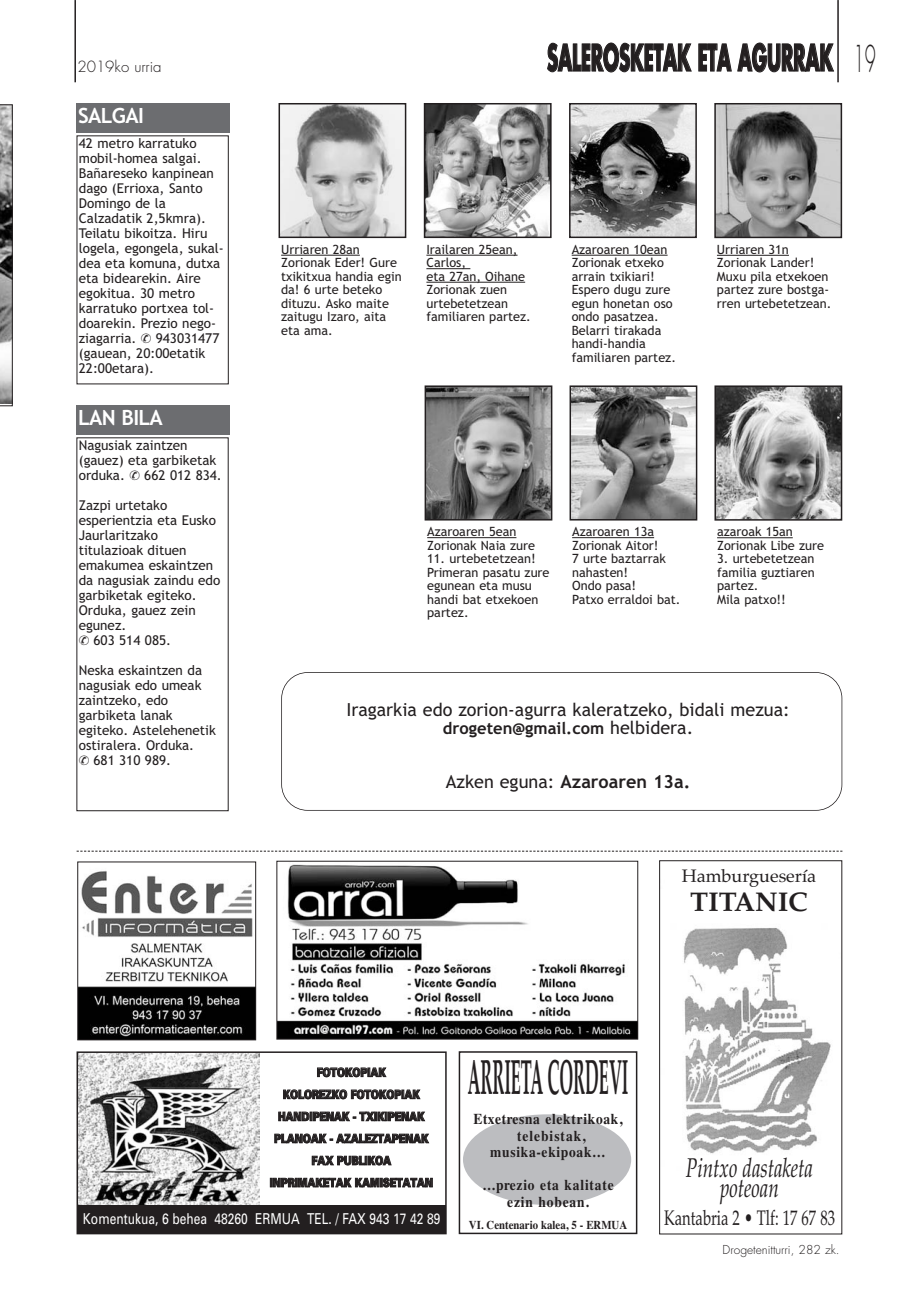
<style>
.page{position:relative;width:919px;height:1289px;background:#fff}
.page>*{position:absolute;margin:0;border:0;box-sizing:border-box;transform-origin:0 0}
.t1{font:700 49.5px "Palatino";color:#231f20;scale:.33 1}
.t2{font:700 36px "Futura";color:#231f20;scale:.5 1}
.t3{font:italic 27px/19.5px "Palatino";color:#231f20;text-align:center;scale:.7 1}
.t4{font:700 27px "Palatino";color:#231f20}
.t5{font:21px "Palatino";color:#231f20;scale:.7 1}
.t6{font:700 21px "Trebuchet MS";letter-spacing:-.03em;color:#fff}
.t7{font:18px "Trebuchet MS";color:#231f20}
.t8{font:700 18px "Trebuchet MS";color:#231f20}
.t9{font:18px "Palatino";color:#231f20}
.t10{font:700 16.5px "Trebuchet MS";color:#231f20}
.t11{font:700 15px/16.5px "Times";letter-spacing:.05em;color:#231f20;text-align:center;scale:.9 1}
.t12{font:15px "Univers";color:#fff;scale:.8 1}
.t13{font:300 15px "Futura";color:#231f20}
.t14{font:13.5px/15px "Trebuchet MS";color:#231f20}
.t15{font:12.75px/13.5px "Trebuchet MS";color:#231f20}
.t16{font:900 12px/22px "Univers";color:#231f20;text-align:center;scale:.8 1}
.t17{font:700 12px "Times";color:#231f20;scale:.9 1}
.t18{font:300 12px "Futura";color:#231f20}
.s1{font-weight:300}
.s2{font-weight:400;font-size:18px}
.s3{font-weight:400}
</style>
<div class="page">
<hr style="left:74px;top:1px;width:2px;height:81px;background:#231f20">
<hr style="left:837px;top:1px;width:1px;height:81px;background:#231f20">
<img style="left:683px;top:928px;width:148px;height:226px">
<div style="left:659px;top:860px;width:183px;height:374px;border:1px solid #231f20"></div>
<svg style="left:0;top:105px;width:12px;height:301px;background:#8e8e8e"></svg>
<img style="left:79px;top:1054px;width:181px;height:151px">
<div style="left:76px;top:1051px;width:370px;height:183px;border:2px solid #231f20"></div>
<div style="left:77px;top:1205px;width:369px;height:28px;background:#231f20"></div>
<img style="left:278px;top:864px;width:358px;height:173px">
<div style="left:276px;top:860px;width:362px;height:179px;border:1px solid #231f20"></div>
<svg style="left:77px;top:850px;width:765px;height:1px"></svg>
<img style="left:79px;top:870px;width:175px;height:168px">
<div style="left:77px;top:861px;width:179px;height:179px;border:1px solid #231f20"></div>
<div style="left:458px;top:1051px;width:179px;height:183px;border:2px solid #231f20"></div>
<div style="left:463px;top:1114px;width:168px;height:90px;background:#bcbdc0;border-radius:50%"></div>
<img style="left:717px;top:106px;width:122px;height:129px">
<div style="left:714px;top:103px;width:128px;height:135px;border:2px solid #231f20"></div>
<hr style="left:716px;top:255px;width:72px;height:1px;background:#231f20">
<img style="left:427px;top:106px;width:121px;height:129px">
<div style="left:424px;top:103px;width:127px;height:135px;border:2px solid #231f20"></div>
<hr style="left:426px;top:255px;width:91px;height:1px;background:#231f20">
<hr style="left:426px;top:268px;width:44px;height:1px;background:#231f20">
<hr style="left:426px;top:282px;width:99px;height:1px;background:#231f20">
<img style="left:572px;top:106px;width:121px;height:129px">
<div style="left:569px;top:103px;width:127px;height:135px;border:2px solid #231f20"></div>
<hr style="left:571px;top:255px;width:96px;height:1px;background:#231f20">
<img style="left:717px;top:388px;width:122px;height:129px">
<div style="left:714px;top:385px;width:128px;height:135px;border:2px solid #231f20"></div>
<hr style="left:717px;top:537px;width:75px;height:1px;background:#231f20">
<img style="left:572px;top:388px;width:122px;height:129px">
<div style="left:569px;top:385px;width:128px;height:135px;border:2px solid #231f20"></div>
<hr style="left:572px;top:537px;width:82px;height:1px;background:#231f20">
<img style="left:281px;top:106px;width:122px;height:129px">
<div style="left:278px;top:103px;width:128px;height:135px;border:2px solid #231f20"></div>
<hr style="left:281px;top:255px;width:79px;height:1px;background:#231f20">
<img style="left:427px;top:388px;width:122px;height:129px">
<div style="left:424px;top:385px;width:128px;height:135px;border:2px solid #231f20"></div>
<hr style="left:427px;top:537px;width:89px;height:1px;background:#231f20">
<div style="left:77px;top:135px;width:152px;height:249px;border:1px solid #231f20"></div>
<div style="left:76px;top:405px;width:154px;height:29px;background:#6c6d70"></div>
<div style="left:77px;top:103px;width:153px;height:30px;background:#6c6d70"></div>
<div style="left:281px;top:672px;width:561px;height:138px;border:2px solid #231f20;border-radius:26px"></div>
<p class="t13" style="left:77px;top:59px;width:86px">2019ko urria</p>
<h3 class="t6" style="left:78px;top:108px;width:67px">SALGAI</h3>
<p class="t14" style="left:79px;top:137px;width:146px">42 metro karratuko mobil-homea salgai.<br>Bañareseko kanpinean dago (Errioxa, Santo<br>Domingo de la<br>Calzadatik 2,5kmra).<br>Teilatu bikoitza. Hiru logela, egongela, sukal&shy;dea eta komuna, dutxa eta bidearekin. Aire egokitua. 30 metro karratuko portxea tol&shy;doarekin. Prezio nego&shy;ziagarria. ✆ 943031477 (gauean, 20:00etatik<br>22:00etara).</p>
<h3 class="t6" style="left:78px;top:409px;width:86px">LAN BILA</h3>
<p class="t14" style="left:79px;top:438px;width:145px">Nagusiak zaintzen (gauez) eta garbiketak orduka. ✆ 662 012 834.</p>
<p class="t14" style="left:79px;top:498px;width:143px">Zazpi urtetako esperientzia eta Eusko<br>Jaurlaritzako titulazioak dituen emakumea eskaintzen da nagusiak zaindu edo garbiketak egiteko.<br>Orduka, gauez zein egunez.<br>✆ 603 514 085.</p>
<p class="t14" style="left:79px;top:663px;width:139px">Neska eskaintzen da nagusiak edo umeak zaintzeko, edo garbiketa lanak egiteko. Astelehenetik ostiralera. Orduka.<br>✆ 681 310 989.</p>
<h2 class="t2" style="left:547px;top:41px;width:659px">SALEROSKETAK ETA AGURRAK <span class="s1">19</span></h2>
<p class="t15" style="left:281px;top:243px;width:122px">Urriaren 28an<br>Zorionak Eder! Gure txikitxua handia egin da! 6 urte beteko dituzu. Asko maite zaitugu Izaro, aita eta ama.</p>
<p class="t15" style="left:426px;top:243px;width:106px">Irailaren 25ean,<br>Carlos,<br>eta 27an, Oihane<br>Zorionak zuen urtebetetzean familiaren partez.</p>
<p class="t15" style="left:571px;top:243px;width:106px">Azaroaren 10ean<br>Zorionak etxeko arrain txikiari!<br>Espero dugu zure egun honetan oso ondo pasatzea.<br>Belarri tirakada handi-handia familiaren partez.</p>
<p class="t15" style="left:716px;top:243px;width:116px">Urriaren 31n<br>Zorionak Lander!<br>Muxu pila etxekoen partez zure bostga&shy;rren urtebetetzean.</p>
<p class="t15" style="left:427px;top:526px;width:109px">Azaroaren 5ean<br>Zorionak Naia zure</p>
<p class="t15" style="left:427px;top:553px;width:124px">11. urtebetetzean!<br>Primeran pasatu zure egunean eta musu handi bat etxekoen partez.</p>
<p class="t15" style="left:572px;top:526px;width:110px">Azaroaren 13a<br>Zorionak Aitor!<br>7 urte baztarrak nahasten!<br>Ondo pasa!<br>Patxo erraldoi bat.</p>
<p class="t15" style="left:717px;top:526px;width:108px">azaroak 15an<br>Zorionak Libe zure</p>
<p class="t15" style="left:717px;top:553px;width:99px">3. urtebetetzean familia guztiaren partez.<br>Mila patxo!!</p>
<h3 class="t7" style="left:346px;top:702px;width:445px">Iragarkia edo zorion-agurra kaleratzeko, bidali mezua:</h3>
<p class="t10" style="left:443px;top:721px;width:252px">drogeten@gmail.com <span class="s2">helbidera.</span></p>
<h3 class="t8" style="left:446px;top:774px;width:246px"><span class="s3">Azken eguna:</span> Azaroaren 13a.</h3>
<h3 class="t9" style="left:681px;top:869px;width:136px">Hamburguesería</h3>
<h3 class="t4" style="left:690px;top:891px;width:119px">TITANIC</h3>
<p class="t16" style="left:270px;top:1062px;width:205px">FOTOKOPIAK<br>KOLOREZKO FOTOKOPIAK<br>HANDIPENAK - TXIKIPENAK<br>PLANOAK - AZALEZTAPENAK<br>FAX PUBLIKOA<br>INPRIMAKETAK KAMISETATAN</p>
<p class="t12" style="left:83px;top:1212px;width:448px">Komentukua, 6 behea 48260 ERMUA TEL. / FAX 943 17 42 89</p>
<h1 class="t1" style="left:468px;top:1058px;width:487px">ARRIETA CORDEVI</h1>
<p class="t11" style="left:473px;top:1112px;width:167px">Etxetresna elektrikoak, telebistak, musika-ekipoak…</p>
<p class="t11" style="left:482px;top:1178px;width:147px">…prezio eta kalitate ezin hobean.</p>
<p class="t17" style="left:469px;top:1220px;width:177px">VI. Centenario kalea, 5 - ERMUA</p>
<h3 class="t3" style="left:686px;top:1161px;width:183px">Pintxo dastaketa poteoan</h3>
<h3 class="t5" style="left:664px;top:1209px;width:245px">Kantabria 2 • Tlf: 17 67 83</h3>
<p class="t18" style="left:722px;top:1243px;width:118px">Drogetenitturri, 282 zk.</p>
</div>
